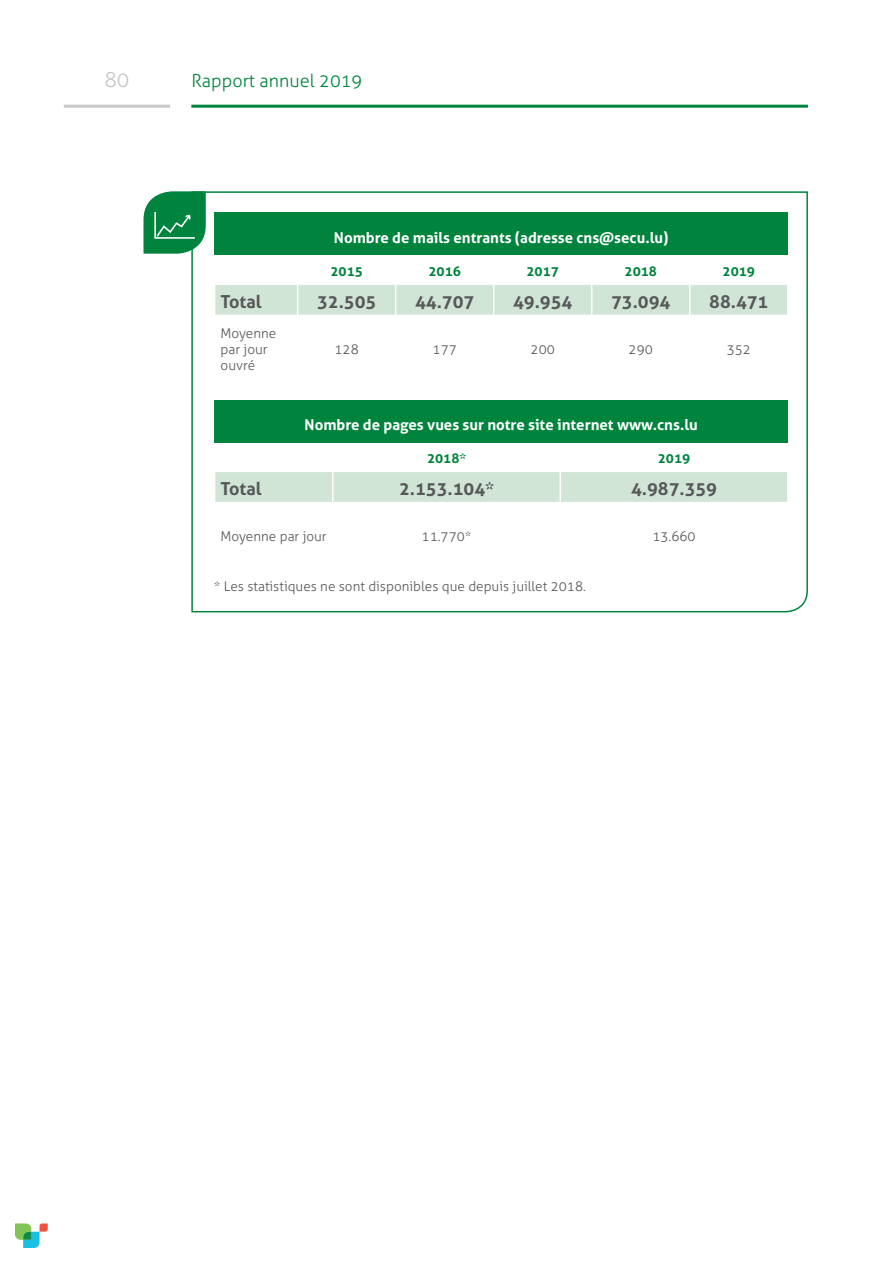
<style>
.page{position:relative;width:893px;height:1263px;background:#fff}
.page>*{position:absolute;margin:0;border:0;box-sizing:border-box;transform-origin:0 0}
.t1{font:300 21px "Aller";color:#c7c8ca}
.Corps_de_texte{font:700 18px "Aller";color:#57585a}
.t2{font:300 18px "Aller";color:#00843d}
.Titre{font:700 15px "Aller";color:#fff}
.Corps_de_texte-2{font:300 13.5px/16.2px "Aller";color:#57585a}
.Sous-sous-titre_bleu{font:700 13.5px "Aller";color:#00843d}
</style>
<div class="page">
<hr style="left:64px;top:105px;width:106px;height:3px;background:#c7c8ca">
<hr style="left:191px;top:105px;width:617px;height:3px;background:#00843d">
<svg style="left:15px;top:1223px;width:33px;height:25px"></svg>
<svg style="left:191px;top:191px;width:617px;height:422px"></svg>
<div style="left:215px;top:213px;width:573px;height:42px;background:#00843d"></div>
<div style="left:215px;top:285px;width:572px;height:30px;background:#d1e5d6"></div>
<hr style="left:214px;top:285px;width:1px;height:30px;background:#fff">
<hr style="left:297px;top:285px;width:1px;height:30px;background:#fff">
<hr style="left:395px;top:285px;width:1px;height:30px;background:#fff">
<hr style="left:493px;top:285px;width:1px;height:30px;background:#fff">
<hr style="left:591px;top:285px;width:1px;height:30px;background:#fff">
<hr style="left:689px;top:285px;width:1px;height:30px;background:#fff">
<hr style="left:787px;top:285px;width:2px;height:30px;background:#fff">
<div style="left:215px;top:400px;width:573px;height:42px;background:#00843d"></div>
<div style="left:215px;top:472px;width:572px;height:30px;background:#d1e5d6"></div>
<hr style="left:214px;top:472px;width:1px;height:30px;background:#fff">
<hr style="left:332px;top:472px;width:1px;height:30px;background:#fff">
<hr style="left:559px;top:472px;width:2px;height:30px;background:#fff">
<hr style="left:787px;top:472px;width:2px;height:30px;background:#fff">
<svg style="left:143px;top:191px;width:63px;height:63px;background:#26965a"></svg>
<h1 class="t1" style="left:104px;top:67px;width:27px">80</h1>
<h2 class="t2" style="left:191px;top:69px;width:173px">Rapport annuel 2019</h2>
<p class="Titre" style="left:334px;top:228px;width:336px">Nombre de mails entrants (adresse cns@secu.lu)</p>
<p class="Sous-sous-titre_bleu" style="left:330px;top:263px;width:34px">2015</p>
<p class="Sous-sous-titre_bleu" style="left:428px;top:263px;width:34px">2016</p>
<p class="Sous-sous-titre_bleu" style="left:527px;top:263px;width:34px">2017</p>
<p class="Sous-sous-titre_bleu" style="left:625px;top:263px;width:34px">2018</p>
<p class="Sous-sous-titre_bleu" style="left:723px;top:263px;width:34px">2019</p>
<p class="Corps_de_texte" style="left:221px;top:290px;width:42px">Total</p>
<p class="Corps_de_texte" style="left:317px;top:290px;width:61px">32.505</p>
<p class="Corps_de_texte" style="left:415px;top:290px;width:61px">44.707</p>
<p class="Corps_de_texte" style="left:513px;top:290px;width:61px">49.954</p>
<p class="Corps_de_texte" style="left:611px;top:290px;width:61px">73.094</p>
<p class="Corps_de_texte" style="left:709px;top:290px;width:61px">88.471</p>
<p class="Corps_de_texte-2" style="left:221px;top:325px;width:57px">Moyenne par jour ouvré</p>
<p class="Corps_de_texte-2" style="left:335px;top:341px;width:26px">128</p>
<p class="Corps_de_texte-2" style="left:433px;top:341px;width:26px">177</p>
<p class="Corps_de_texte-2" style="left:531px;top:341px;width:26px">200</p>
<p class="Corps_de_texte-2" style="left:629px;top:341px;width:26px">290</p>
<p class="Corps_de_texte-2" style="left:727px;top:341px;width:26px">352</p>
<p class="Titre" style="left:305px;top:415px;width:395px">Nombre de pages vues sur notre site internet www.cns.lu</p>
<p class="Sous-sous-titre_bleu" style="left:427px;top:450px;width:40px">2018*</p>
<p class="Sous-sous-titre_bleu" style="left:658px;top:450px;width:34px">2019</p>
<p class="Corps_de_texte" style="left:221px;top:477px;width:42px">Total</p>
<p class="Corps_de_texte" style="left:399px;top:477px;width:96px">2.153.104*</p>
<p class="Corps_de_texte" style="left:631px;top:477px;width:88px">4.987.359</p>
<p class="Corps_de_texte-2" style="left:221px;top:528px;width:108px">Moyenne par jour</p>
<p class="Corps_de_texte-2" style="left:422px;top:528px;width:51px">11.770*</p>
<p class="Corps_de_texte-2" style="left:652px;top:528px;width:45px">13.660</p>
<p class="Corps_de_texte-2" style="left:214px;top:578px;width:374px">* Les statistiques ne sont disponibles que depuis juillet 2018.</p>
</div>
